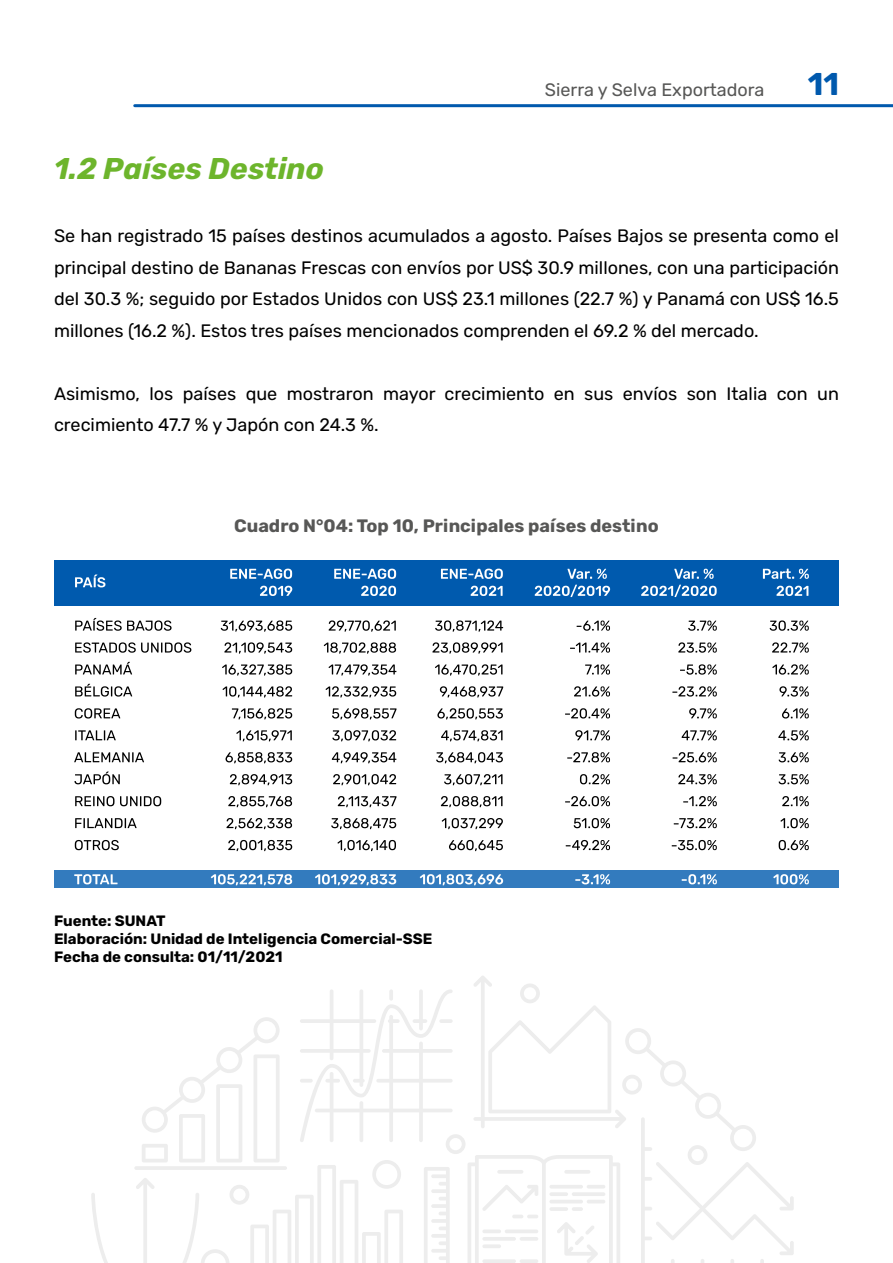
<style>
.page{position:relative;width:893px;height:1263px;background:#fff}
.page>*{position:absolute;margin:0;border:0;box-sizing:border-box;transform-origin:0 0}
.t1{font:700 31.5px "Rubik";color:#0059ad}
.t2{font:italic 700 30px "Rubik";color:#6db52c}
.t3{font:18px/31.5px "Rubik";color:#000;text-align:justify}
.t4{font:700 18px "Rubik";color:#575756}
.t5{font:18px "Rubik";color:#575756}
.t6{font:700 15px/18px "Rubik";color:#000}
</style>
<div class="page">
<hr style="left:135px;top:104px;width:758px;height:3px;background:#0059ad">
<svg style="left:91px;top:976px;width:703px;height:287px"></svg>
<div style="left:54px;top:561px;width:785px;height:45px;background:#005aae"></div>
<div style="left:54px;top:870px;width:785px;height:18px;background:#337bbe"></div>
<svg style="left:75px;top:618px;width:97px;height:13px"></svg>
<svg style="left:75px;top:642px;width:116px;height:11px"></svg>
<svg style="left:75px;top:662px;width:57px;height:12px"></svg>
<svg style="left:75px;top:684px;width:57px;height:12px"></svg>
<svg style="left:75px;top:708px;width:45px;height:10px"></svg>
<svg style="left:75px;top:730px;width:41px;height:10px"></svg>
<svg style="left:74px;top:752px;width:70px;height:10px"></svg>
<svg style="left:74px;top:771px;width:46px;height:13px"></svg>
<svg style="left:75px;top:796px;width:86px;height:10px"></svg>
<svg style="left:75px;top:818px;width:62px;height:10px"></svg>
<svg style="left:75px;top:840px;width:44px;height:10px"></svg>
<svg style="left:74px;top:874px;width:44px;height:10px"></svg>
<svg style="left:75px;top:574px;width:30px;height:13px"></svg>
<svg style="left:221px;top:620px;width:71px;height:12px"></svg>
<svg style="left:224px;top:642px;width:68px;height:12px"></svg>
<svg style="left:222px;top:664px;width:70px;height:11px"></svg>
<svg style="left:222px;top:686px;width:70px;height:11px"></svg>
<svg style="left:232px;top:708px;width:60px;height:11px"></svg>
<svg style="left:236px;top:730px;width:56px;height:11px"></svg>
<svg style="left:226px;top:752px;width:66px;height:11px"></svg>
<svg style="left:230px;top:774px;width:62px;height:11px"></svg>
<svg style="left:228px;top:796px;width:64px;height:11px"></svg>
<svg style="left:226px;top:818px;width:66px;height:11px"></svg>
<svg style="left:228px;top:840px;width:64px;height:11px"></svg>
<svg style="left:211px;top:874px;width:81px;height:11px"></svg>
<svg style="left:329px;top:620px;width:67px;height:12px"></svg>
<svg style="left:324px;top:642px;width:72px;height:12px"></svg>
<svg style="left:329px;top:664px;width:67px;height:11px"></svg>
<svg style="left:326px;top:686px;width:70px;height:11px"></svg>
<svg style="left:332px;top:708px;width:64px;height:11px"></svg>
<svg style="left:332px;top:730px;width:64px;height:11px"></svg>
<svg style="left:332px;top:752px;width:64px;height:11px"></svg>
<svg style="left:333px;top:774px;width:63px;height:11px"></svg>
<svg style="left:338px;top:796px;width:58px;height:11px"></svg>
<svg style="left:331px;top:818px;width:65px;height:11px"></svg>
<svg style="left:337px;top:840px;width:59px;height:11px"></svg>
<svg style="left:315px;top:874px;width:81px;height:11px"></svg>
<svg style="left:435px;top:620px;width:68px;height:12px"></svg>
<svg style="left:432px;top:642px;width:70px;height:12px"></svg>
<svg style="left:435px;top:664px;width:67px;height:11px"></svg>
<svg style="left:440px;top:686px;width:63px;height:11px"></svg>
<svg style="left:437px;top:708px;width:66px;height:11px"></svg>
<svg style="left:441px;top:730px;width:61px;height:11px"></svg>
<svg style="left:436px;top:752px;width:67px;height:11px"></svg>
<svg style="left:444px;top:774px;width:58px;height:11px"></svg>
<svg style="left:441px;top:796px;width:61px;height:11px"></svg>
<svg style="left:442px;top:818px;width:61px;height:11px"></svg>
<svg style="left:449px;top:840px;width:54px;height:11px"></svg>
<svg style="left:420px;top:874px;width:83px;height:11px"></svg>
<svg style="left:577px;top:620px;width:33px;height:11px"></svg>
<svg style="left:570px;top:642px;width:40px;height:11px"></svg>
<svg style="left:585px;top:664px;width:25px;height:10px"></svg>
<svg style="left:574px;top:686px;width:36px;height:10px"></svg>
<svg style="left:565px;top:708px;width:45px;height:10px"></svg>
<svg style="left:575px;top:730px;width:35px;height:10px"></svg>
<svg style="left:567px;top:752px;width:43px;height:10px"></svg>
<svg style="left:580px;top:774px;width:30px;height:10px"></svg>
<svg style="left:565px;top:796px;width:45px;height:10px"></svg>
<svg style="left:574px;top:818px;width:36px;height:10px"></svg>
<svg style="left:566px;top:840px;width:44px;height:10px"></svg>
<svg style="left:575px;top:874px;width:35px;height:10px"></svg>
<svg style="left:567px;top:569px;width:40px;height:10px"></svg>
<svg style="left:535px;top:585px;width:75px;height:12px"></svg>
<svg style="left:688px;top:620px;width:29px;height:11px"></svg>
<svg style="left:678px;top:642px;width:39px;height:11px"></svg>
<svg style="left:680px;top:664px;width:37px;height:11px"></svg>
<svg style="left:672px;top:686px;width:45px;height:10px"></svg>
<svg style="left:689px;top:708px;width:28px;height:10px"></svg>
<svg style="left:682px;top:730px;width:35px;height:10px"></svg>
<svg style="left:673px;top:752px;width:44px;height:10px"></svg>
<svg style="left:678px;top:774px;width:39px;height:10px"></svg>
<svg style="left:683px;top:796px;width:34px;height:10px"></svg>
<svg style="left:674px;top:818px;width:43px;height:10px"></svg>
<svg style="left:672px;top:840px;width:45px;height:10px"></svg>
<svg style="left:682px;top:874px;width:35px;height:10px"></svg>
<svg style="left:674px;top:569px;width:40px;height:10px"></svg>
<svg style="left:641px;top:585px;width:76px;height:12px"></svg>
<svg style="left:770px;top:620px;width:39px;height:11px"></svg>
<svg style="left:772px;top:642px;width:37px;height:11px"></svg>
<svg style="left:772px;top:664px;width:37px;height:11px"></svg>
<svg style="left:779px;top:686px;width:30px;height:10px"></svg>
<svg style="left:782px;top:708px;width:27px;height:10px"></svg>
<svg style="left:778px;top:730px;width:31px;height:10px"></svg>
<svg style="left:779px;top:752px;width:30px;height:10px"></svg>
<svg style="left:779px;top:774px;width:30px;height:10px"></svg>
<svg style="left:782px;top:796px;width:27px;height:10px"></svg>
<svg style="left:780px;top:818px;width:29px;height:10px"></svg>
<svg style="left:779px;top:840px;width:30px;height:10px"></svg>
<svg style="left:773px;top:874px;width:36px;height:10px"></svg>
<svg style="left:763px;top:569px;width:46px;height:10px"></svg>
<svg style="left:776px;top:586px;width:32px;height:10px"></svg>
<svg style="left:230px;top:569px;width:62px;height:10px"></svg>
<svg style="left:260px;top:586px;width:32px;height:10px"></svg>
<svg style="left:334px;top:569px;width:62px;height:10px"></svg>
<svg style="left:361px;top:586px;width:35px;height:10px"></svg>
<svg style="left:441px;top:569px;width:62px;height:10px"></svg>
<svg style="left:471px;top:586px;width:32px;height:10px"></svg>
<h2 class="t2" style="left:54px;top:152px;width:272px">1.2 Países Destino</h2>
<p class="t5" style="left:545px;top:79px;width:221px">Sierra y Selva Exportadora</p>
<h1 class="t1" style="left:808px;top:67px;width:33px">11</h1>
<p class="t3" style="left:54px;top:221px;width:786px">Se han registrado 15 países destinos acumulados a agosto. Países Bajos se presenta como el principal destino de Bananas Frescas con envíos por US$ 30.9 millones, con una participación del 30.3 %; seguido por Estados Unidos con US$ 23.1 millones (22.7 %) y Panamá con US$ 16.5 millones (16.2 %). Estos tres países mencionados comprenden el 69.2 % del mercado.</p>
<p class="t3" style="left:54px;top:378px;width:786px">Asimismo, los países que mostraron mayor crecimiento en sus envíos son Italia con un crecimiento 47.7 % y Japón con 24.3 %.</p>
<p class="t4" style="left:234px;top:516px;width:426px">Cuadro N°04: Top 10, Principales países destino</p>
<p class="t6" style="left:54px;top:912px;width:380px">Fuente: SUNAT<br>Elaboración: Unidad de Inteligencia Comercial-SSE<br>Fecha de consulta: 01/11/2021</p>
</div>
